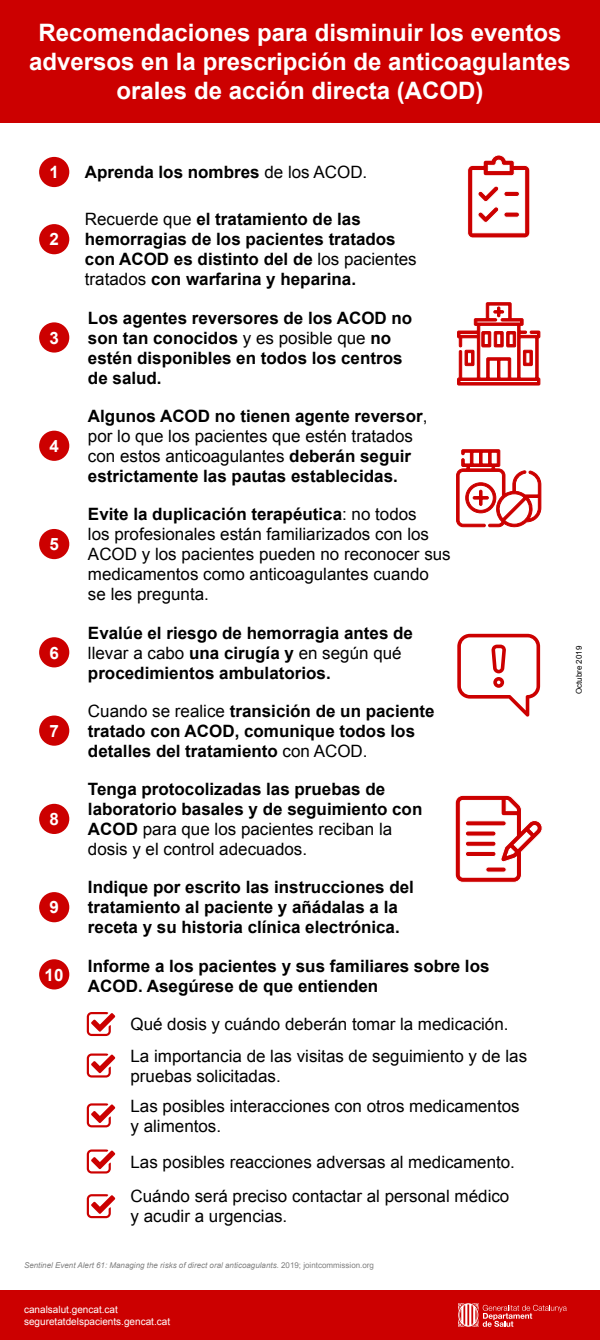
<style>
.page{position:relative;width:600px;height:1340px;background:#fff}
.page>*{position:absolute;margin:0;border:0;box-sizing:border-box;transform-origin:0 0}
.t1{font:700 24px/28.8px "Arial";color:#fff;text-align:center}
.t2{font:700 17px/20px "Arial";color:#000}
.t3{font:17px/20px "Arial";color:#000}
.t4{font:700 17px "Arial";color:#fff}
.t5{font:10px/12px "Arial";color:#fff}
.t6{font:italic 8px "Arial";color:#808080}
.t7{font:8px "Arial";color:#000}
.s1{font-weight:400}
.s2{font-weight:700}
.s3{font-style:normal}
</style>
<div class="page">
<div style="left:0;top:0;width:600px;height:123px;background:#c00"></div>
<div style="left:0;top:1290px;width:600px;height:50px;background:#c00"></div>
<svg style="left:458px;top:1303px;width:109px;height:24px"></svg>
<div style="left:39px;top:157px;width:30px;height:30px;background:#c00;border-radius:50%"></div>
<div style="left:39px;top:224px;width:30px;height:30px;background:#c00;border-radius:50%"></div>
<div style="left:39px;top:322px;width:30px;height:31px;background:#c00;border-radius:50%"></div>
<div style="left:39px;top:431px;width:30px;height:30px;background:#c00;border-radius:50%"></div>
<div style="left:39px;top:529px;width:30px;height:30px;background:#c00;border-radius:50%"></div>
<div style="left:39px;top:637px;width:30px;height:30px;background:#c00;border-radius:50%"></div>
<div style="left:39px;top:716px;width:30px;height:30px;background:#c00;border-radius:50%"></div>
<div style="left:39px;top:804px;width:30px;height:30px;background:#c00;border-radius:50%"></div>
<div style="left:39px;top:892px;width:30px;height:30px;background:#c00;border-radius:50%"></div>
<svg style="left:87px;top:1194px;width:28px;height:24px"></svg>
<svg style="left:87px;top:1149px;width:28px;height:25px"></svg>
<svg style="left:87px;top:1103px;width:28px;height:24px"></svg>
<svg style="left:87px;top:1054px;width:28px;height:24px"></svg>
<svg style="left:87px;top:1012px;width:28px;height:24px"></svg>
<div style="left:39px;top:959px;width:30px;height:30px;background:#c00;border-radius:50%"></div>
<svg style="left:467px;top:155px;width:63px;height:83px"></svg>
<svg style="left:456px;top:449px;width:85px;height:79px"></svg>
<svg style="left:457px;top:634px;width:83px;height:83px"></svg>
<svg style="left:455px;top:795px;width:88px;height:88px"></svg>
<div style="left:465px;top:821px;width:41px;height:5px;background:#c00;border-radius:3px"></div>
<div style="left:465px;top:820px;width:42px;height:6px;border:1px solid #fff;border-radius:3px"></div>
<div style="left:465px;top:831px;width:31px;height:5px;background:#c00;border-radius:3px"></div>
<div style="left:465px;top:831px;width:31px;height:6px;border:1px solid #fff;border-radius:3px"></div>
<div style="left:465px;top:841px;width:31px;height:5px;background:#c00;border-radius:3px"></div>
<div style="left:465px;top:841px;width:31px;height:6px;border:1px solid #fff;border-radius:3px"></div>
<div style="left:465px;top:851px;width:31px;height:5px;background:#c00;border-radius:3px"></div>
<div style="left:465px;top:851px;width:31px;height:6px;border:1px solid #fff;border-radius:3px"></div>
<div style="left:486px;top:867px;width:20px;height:5px;background:#c00;border-radius:3px"></div>
<div style="left:485px;top:867px;width:22px;height:6px;border:1px solid #fff;border-radius:3px"></div>
<svg style="left:457px;top:302px;width:83px;height:83px"></svg>
<h1 class="t1" style="left:29px;top:19px;width:543px">Recomendaciones para disminuir los eventos adversos en la prescripción de anticoagulantes orales de acción directa (ACOD)</h1>
<p class="t4" style="left:49px;top:161px;width:11px">1</p>
<p class="t2" style="left:85px;top:163px;width:284px">Aprenda los nombres <span class="s1">de los ACOD.</span></p>
<p class="t2" style="left:85px;top:210px;width:333px"><span class="s1">Recuerde que</span> el tratamiento de las hemorragias de los pacientes tratados con ACOD es distinto del de <span class="s1">los pacientes tratados</span> con warfarina y heparina.</p>
<p class="t4" style="left:49px;top:228px;width:11px">2</p>
<p class="t4" style="left:49px;top:327px;width:11px">3</p>
<p class="t4" style="left:49px;top:435px;width:11px">4</p>
<p class="t4" style="left:49px;top:533px;width:11px">5</p>
<p class="t4" style="left:49px;top:641px;width:11px">6</p>
<p class="t4" style="left:49px;top:720px;width:11px">7</p>
<p class="t4" style="left:49px;top:808px;width:11px">8</p>
<p class="t4" style="left:49px;top:896px;width:11px">9</p>
<p class="t4" style="left:45px;top:963px;width:20px">10</p>
<p class="t2" style="left:88px;top:308px;width:326px">Los agentes reversores de los ACOD no son tan conocidos <span class="s1">y es posible que</span> no estén disponibles en todos los centros de salud.</p>
<p class="t2" style="left:88px;top:407px;width:341px">Algunos ACOD no tienen agente reversor<span class="s1">, por lo que los pacientes que estén tratados con estos anticoagulantes</span> deberán seguir estrictamente las pautas establecidas.</p>
<p class="t3" style="left:88px;top:504px;width:364px"><span class="s2">Evite la duplicación terapéutica</span>: no todos<br>los profesionales están familiarizados con los ACOD y los pacientes pueden no reconocer sus medicamentos como anticoagulantes cuando se les pregunta.</p>
<p class="t2" style="left:88px;top:623px;width:327px">Evalúe el riesgo de hemorragia antes de <span class="s1">llevar a cabo</span> una cirugía y <span class="s1">en según qué </span>procedimientos ambulatorios.</p>
<p class="t2" style="left:88px;top:701px;width:348px"><span class="s1">Cuando se realice</span> transición de un paciente tratado con ACOD, comunique todos los detalles del tratamiento <span class="s1">con ACOD.</span></p>
<p class="t2" style="left:88px;top:780px;width:336px">Tenga protocolizadas las pruebas de laboratorio basales y de seguimiento con ACOD <span class="s1">para que los pacientes reciban la dosis y el control adecuados.</span></p>
<p class="t2" style="left:88px;top:878px;width:327px">Indique por escrito las instrucciones del tratamiento al paciente y añádalas a la receta y su historia clínica electrónica.</p>
<p class="t2" style="left:88px;top:956px;width:403px">Informe a los pacientes y sus familiares sobre los<br>ACOD. Asegúrese de que entienden</p>
<p class="t3" style="left:131px;top:1009px;width:398px;line-height:31.5px">Qué dosis y cuándo deberán tomar la medicación.<br>La importancia de las visitas de seguimiento y de las</p>
<p class="t3" style="left:131px;top:1061px;width:391px;line-height:29.9px">pruebas solicitadas.<br>Las posibles interacciones con otros medicamentos</p>
<p class="t3" style="left:131px;top:1108px;width:386px;line-height:35.4px">y alimentos.<br>Las posibles reacciones adversas al medicamento.<br>Cuándo será preciso contactar al personal médico</p>
<p class="t3" style="left:131px;top:1207px;width:158px">y acudir a urgencias.</p>
<p class="t6" style="left:24px;top:1260px;width:352px">Sentinel Event Alert 61: Managing the risks of direct oral anticoagulants. <span class="s3">2019; jointcommission.org</span></p>
<p class="t5" style="left:24px;top:1303px;width:148px">canalsalut.gencat.cat seguretatdelspacients.gencat.cat</p>
<p class="t7" style="left:574px;top:694px;width:50px;rotate:-90deg">Octubre 2019</p>
</div>
